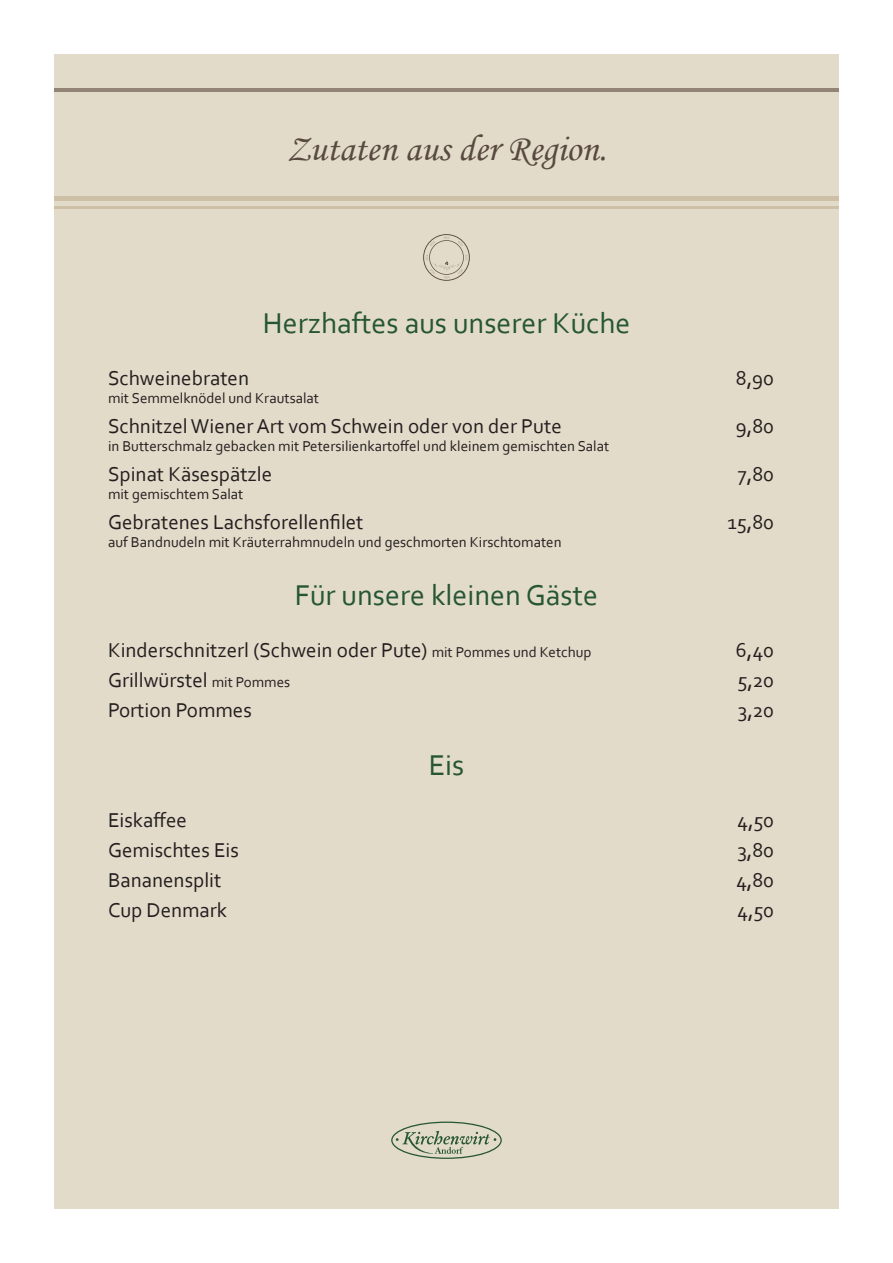
<style>
.page{position:relative;width:893px;height:1263px;background:#fff}
.page>*{position:absolute;margin:0;border:0;box-sizing:border-box;transform-origin:0 0}
.t1{font:37.5px "Monotype Corsiva";color:#594a41}
.t2{font:30px "Corbel";color:#265635}
.t3{font:21px "Corbel";color:#231f20}
.t4{font:15px "Corbel";color:#231f20}
.s1{font-size:15px}
</style>
<div class="page">
<div style="left:54px;top:54px;width:785px;height:1155px;background:#e3dbc9"></div>
<svg style="left:391px;top:1121px;width:111px;height:38px"></svg>
<div style="left:54px;top:196px;width:785px;height:5px;background:#cdc0a7"></div>
<hr style="left:54px;top:206px;width:785px;height:2px;background:#cdc0a7">
<svg style="left:423px;top:234px;width:47px;height:47px"></svg>
<hr style="left:54px;top:88px;width:784px;height:4px;background:#938478">
<h1 class="t1" style="left:286px;top:126px;width:322px">Zutaten aus der Region.</h1>
<h2 class="t2" style="left:263px;top:305px;width:369px">Herzhaftes aus unserer Küche</h2>
<p class="t3" style="left:108px;top:365px;width:143px">Schweinebraten</p>
<p class="t3" style="left:736px;top:365px;width:40px">8,90</p>
<p class="t4" style="left:108px;top:389px;width:213px">mit Semmelknödel und Krautsalat</p>
<p class="t3" style="left:108px;top:413px;width:455px">Schnitzel Wiener Art vom Schwein oder von der Pute</p>
<p class="t3" style="left:736px;top:413px;width:40px">9,80</p>
<p class="t4" style="left:108px;top:437px;width:503px">in Butterschmalz gebacken mit Petersilienkartoffel und kleinem gemischten Salat</p>
<p class="t3" style="left:108px;top:461px;width:166px">Spinat Käsespätzle</p>
<p class="t3" style="left:738px;top:461px;width:38px">7,80</p>
<p class="t4" style="left:108px;top:485px;width:137px">mit gemischtem Salat</p>
<p class="t3" style="left:108px;top:509px;width:257px">Gebratenes Lachsforellenfilet</p>
<p class="t3" style="left:727px;top:509px;width:48px">15,80</p>
<p class="t4" style="left:108px;top:533px;width:455px">auf Bandnudeln mit Kräuterrahmnudeln und geschmorten Kirschtomaten</p>
<h2 class="t2" style="left:295px;top:577px;width:305px">Für unsere kleinen Gäste</h2>
<p class="t3" style="left:108px;top:637px;width:485px">Kinderschnitzerl (Schwein oder Pute) <span class="s1">mit Pommes und Ketchup</span></p>
<p class="t3" style="left:736px;top:637px;width:40px">6,40</p>
<p class="t3" style="left:108px;top:667px;width:184px">Grillwürstel <span class="s1">mit Pommes</span></p>
<p class="t3" style="left:737px;top:667px;width:38px">5,20</p>
<p class="t3" style="left:108px;top:697px;width:145px">Portion Pommes</p>
<p class="t3" style="left:738px;top:697px;width:38px">3,20</p>
<h2 class="t2" style="left:429px;top:747px;width:37px">Eis</h2>
<p class="t3" style="left:108px;top:807px;width:81px">Eiskaffee</p>
<p class="t3" style="left:737px;top:807px;width:38px">4,50</p>
<p class="t3" style="left:108px;top:837px;width:132px">Gemischtes Eis</p>
<p class="t3" style="left:737px;top:837px;width:38px">3,80</p>
<p class="t3" style="left:108px;top:867px;width:115px">Bananensplit</p>
<p class="t3" style="left:736px;top:867px;width:40px">4,80</p>
<p class="t3" style="left:108px;top:897px;width:121px">Cup Denmark</p>
<p class="t3" style="left:737px;top:897px;width:38px">4,50</p>
</div>
